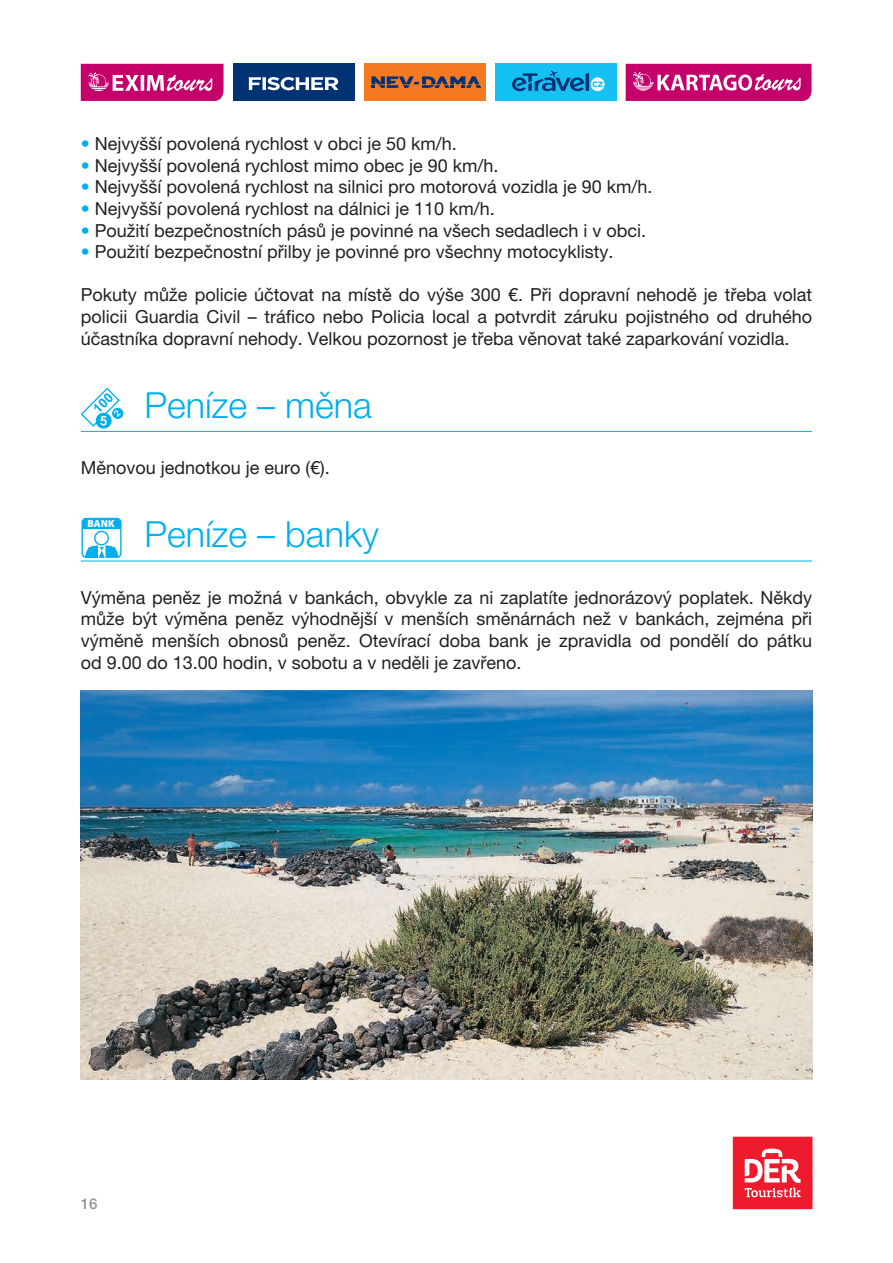
<style>
.page{position:relative;width:893px;height:1263px;background:#fff}
.page>*{position:absolute;margin:0;border:0;box-sizing:border-box;transform-origin:0 0}
.t1{font:300 36px "Helvetica Neue CE";color:#00aeef}
.t2{font:18px/21.6px "Helvetica Neue CE";color:#231f20;text-align:justify}
.t3{font:500 15px "Helvetica Neue CE";color:#939598}
.t4{font:900 10.2px "Myriad Pro";color:#fff}
.s1{color:#00aeef}
</style>
<div class="page">
<div style="left:233px;top:64px;width:121px;height:37px;background:#013374"></div>
<svg style="left:248px;top:77px;width:91px;height:13px"></svg>
<div style="left:364px;top:64px;width:121px;height:37px;background:#f47921"></div>
<svg style="left:371px;top:76px;width:110px;height:12px"></svg>
<div style="left:495px;top:64px;width:121px;height:37px;background:#15c0f2"></div>
<svg style="left:512px;top:71px;width:93px;height:20px"></svg>
<svg style="left:81px;top:64px;width:143px;height:37px;background:#cd2b83"></svg>
<svg style="left:626px;top:64px;width:186px;height:37px;background:#ce2c84"></svg>
<div style="left:733px;top:1137px;width:79px;height:72px;background:#ee1b2d"></div>
<svg style="left:745px;top:1148px;width:56px;height:49px"></svg>
<hr style="left:81px;top:431px;width:731px;height:1px;background:#00aeef">
<hr style="left:81px;top:561px;width:731px;height:1px;background:#00aeef">
<svg style="left:81px;top:388px;width:42px;height:41px"></svg>
<div style="left:81px;top:518px;width:41px;height:40px;border:1px solid #00aeef;border-radius:4px"></div>
<svg style="left:82px;top:519px;width:39px;height:39px"></svg>
<img style="left:81px;top:690px;width:731px;height:389px">
<p class="t2" style="left:81px;top:133px;width:378px"><span class="s1">•</span> Nejvyšší povolená rychlost v obci je 50 km/h.</p>
<p class="t2" style="left:81px;top:155px;width:419px"><span class="s1">•</span> Nejvyšší povolená rychlost mimo obec je 90 km/h.</p>
<p class="t2" style="left:81px;top:176px;width:573px"><span class="s1">•</span> Nejvyšší povolená rychlost na silnici pro motorová vozidla je 90 km/h.</p>
<p class="t2" style="left:81px;top:198px;width:416px"><span class="s1">•</span> Nejvyšší povolená rychlost na dálnici je 110 km/h.</p>
<p class="t2" style="left:81px;top:219px;width:567px"><span class="s1">•</span> Použití bezpečnostních pásů je povinné na všech sedadlech i v obci.</p>
<p class="t2" style="left:81px;top:241px;width:534px"><span class="s1">•</span> Použití bezpečnostní přilby je povinné pro všechny motocyklisty.</p>
<p class="t2" style="left:81px;top:284px;width:733px">Pokuty může policie účtovat na místě do výše 300 €. Při dopravní nehodě je třeba volat policii Guardia Civil – tráfico nebo Policia local a potvrdit záruku pojistného od druhého účastníka dopravní nehody. Velkou pozornost je třeba věnovat také zaparkování vozidla.</p>
<h1 class="t1" style="left:145px;top:383px;width:229px">Peníze – měna</h1>
<p class="t2" style="left:81px;top:457px;width:251px">Měnovou jednotkou je euro (€).</p>
<p class="t4" style="left:88px;top:518px;width:29px">BANK</p>
<h1 class="t1" style="left:145px;top:513px;width:236px">Peníze – banky</h1>
<p class="t2" style="left:81px;top:587px;width:733px">Výměna peněz je možná v bankách, obvykle za ni zaplatíte jednorázový poplatek. Někdy může být výměna peněz výhodnější v menších směnárnách než v bankách, zejména při výměně menších obnosů peněz. Otevírací doba bank je zpravidla od pondělí do pátku od 9.00 do 13.00 hodin, v sobotu a v neděli je zavřeno.</p>
<p class="t3" style="left:81px;top:1194px;width:18px">16</p>
</div>
